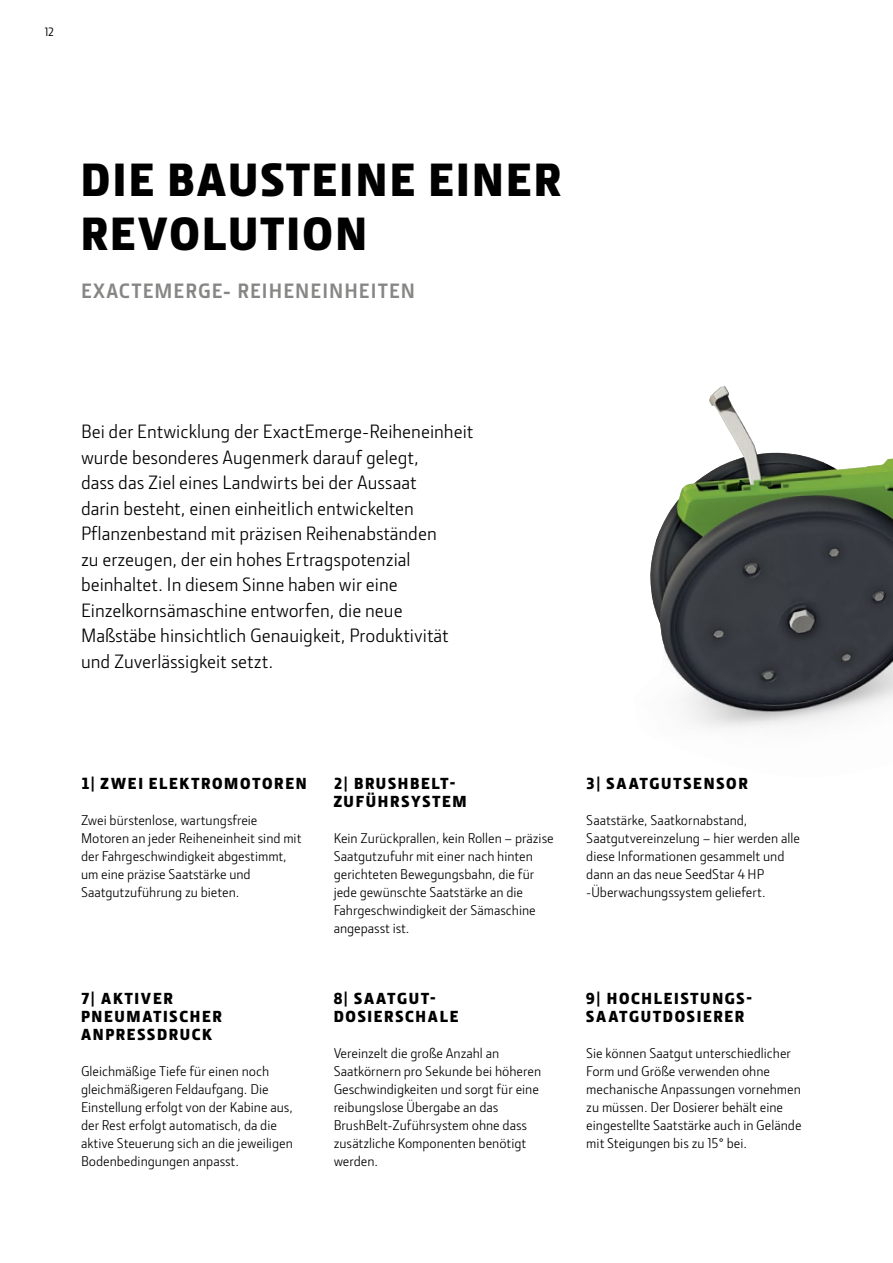
<style>
.page{position:relative;width:893px;height:1263px;background:#fff}
.page>*{position:absolute;margin:0;border:0;box-sizing:border-box;transform-origin:0 0}
.t1{font:900 48px/54px "Section";letter-spacing:.05em;color:#000}
.t2{font:700 21px "JD Sans Pro";letter-spacing:.05em;color:#868685}
.t3{font:19.5px/25.5px "JD Sans Pro";color:#000}
.t4{font:900 16.5px/18px "Section";letter-spacing:.105em;color:#000}
.t5{font:14.25px/18px "JD Sans Pro";color:#000}
.t6{font:500 12px "JD Sans Pro";color:#000}
</style>
<div class="page">
<img style="left:650px;top:386px;width:243px;height:327px">
<p class="t6" style="left:45px;top:23px;width:11px">12</p>
<h1 class="t1" style="left:81px;top:152px;width:482px">DIE BAUSTEINE EINER<br>REVOLUTION</h1>
<h2 class="t2" style="left:81px;top:277px;width:336px">EXACTEMERGE- REIHENEINHEITEN</h2>
<p class="t3" style="left:81px;top:418px;width:394px">Bei der Entwicklung der ExactEmerge-Reiheneinheit wurde besonderes Augenmerk darauf gelegt,<br>dass das Ziel eines Landwirts bei der Aussaat<br>darin besteht, einen einheitlich entwickelten Pflanzenbestand mit präzisen Reihenabständen<br>zu erzeugen, der ein hohes Ertragspotenzial beinhaltet. In diesem Sinne haben wir eine Einzelkornsämaschine entworfen, die neue Maßstäbe hinsichtlich Genauigkeit, Produktivität und Zuverlässigkeit setzt.</p>
<p class="t4" style="left:81px;top:774px;width:227px">1| ZWEI ELEKTROMOTOREN</p>
<p class="t5" style="left:81px;top:810px;width:222px">Zwei bürstenlose, wartungsfreie Motoren an jeder Reiheneinheit sind mit der Fahrgeschwindigkeit abgestimmt, um eine präzise Saatstärke und Saatgutzuführung zu bieten.</p>
<p class="t4" style="left:81px;top:990px;width:142px">7| AKTIVER<br>PNEUMATISCHER<br>ANPRESSDRUCK</p>
<p class="t5" style="left:81px;top:1062px;width:214px">Gleichmäßige Tiefe für einen noch gleichmäßigeren Feldaufgang. Die Einstellung erfolgt von der Kabine aus, der Rest erfolgt automatisch, da die aktive Steuerung sich an die jeweiligen Bodenbedingungen anpasst.</p>
<p class="t4" style="left:334px;top:774px;width:135px">2| BRUSHBELT-<br>ZUFÜHRSYSTEM</p>
<p class="t5" style="left:334px;top:828px;width:222px">Kein Zurückprallen, kein Rollen – präzise Saatgutzufuhr mit einer nach hinten gerichteten Bewegungsbahn, die für jede gewünschte Saatstärke an die Fahrgeschwindigkeit der Sämaschine angepasst ist.</p>
<p class="t4" style="left:334px;top:990px;width:126px">8| SAATGUT-<br>DOSIERSCHALE</p>
<p class="t5" style="left:334px;top:1044px;width:209px">Vereinzelt die große Anzahl an<br>Saatkörnern pro Sekunde bei höheren<br>Geschwindigkeiten und sorgt für eine reibungslose Übergabe an das<br>BrushBelt-Zuführsystem ohne dass zusätzliche Komponenten benötigt werden.</p>
<p class="t4" style="left:586px;top:774px;width:163px">3| SAATGUTSENSOR</p>
<p class="t5" style="left:586px;top:810px;width:215px">Saatstärke, Saatkornabstand, Saatgutvereinzelung – hier werden alle diese Informationen gesammelt und dann an das neue SeedStar 4 HP -Überwachungssystem geliefert.</p>
<p class="t4" style="left:586px;top:990px;width:167px">9| HOCHLEISTUNGS-<br>SAATGUTDOSIERER</p>
<p class="t5" style="left:586px;top:1044px;width:217px">Sie können Saatgut unterschiedlicher Form und Größe verwenden ohne mechanische Anpassungen vornehmen zu müssen. Der Dosierer behält eine eingestellte Saatstärke auch in Gelände mit Steigungen bis zu 15° bei.</p>
</div>
